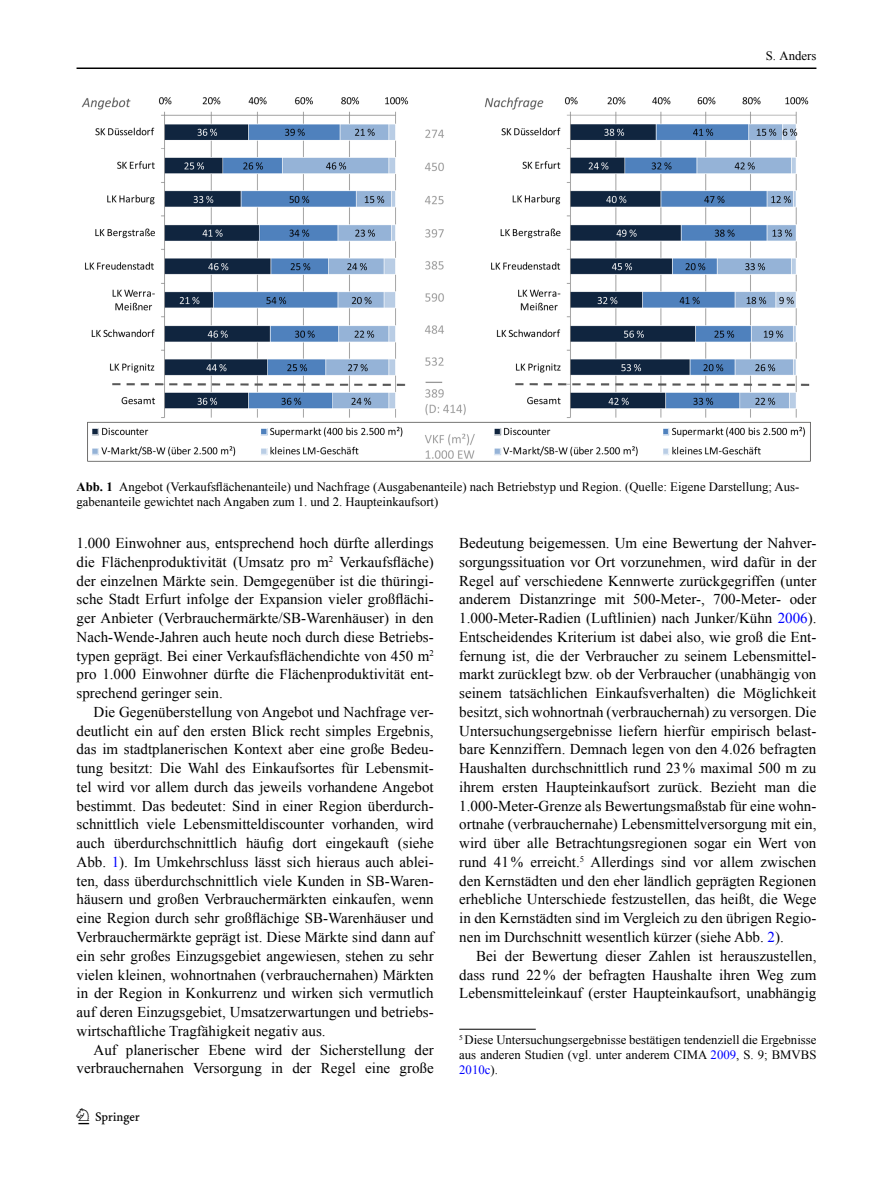
<style>
.page{position:relative;width:893px;height:1187px;background:#fff}
.page>*{position:absolute;margin:0;border:0;box-sizing:border-box;transform-origin:0 0}
.t1{font:22.5px "Springnew";color:#000}
.t2{font:15px/18.8px "Times New Roman";color:#000;text-align:justify}
.t3{font:12.75px/15px "Times New Roman";color:#000;text-align:justify}
.s1{font-weight:700}
.s2{color:#00f}
</style>
<div class="page">
<hr style="left:77px;top:67px;width:739px;height:2px;background:#000">
<hr style="left:459px;top:1028px;width:77px;height:1px;background:#000">
<img style="left:81px;top:97px;width:730px;height:365px">
<p class="t3" style="left:766px;top:48px;width:52px">S. Anders</p>
<p class="t3" style="left:77px;top:479px;width:724px"><span class="s1">Abb. 1</span> Angebot (Verkaufsflächenanteile) und Nachfrage (Ausgabenanteile) nach Betriebstyp und Region. (Quelle: Eigene Darstellung; Aus&shy;gabenanteile gewichtet nach Angaben zum 1. und 2. Haupteinkaufsort)</p>
<p class="t2" style="left:77px;top:533px;width:359px">1.000 Einwohner aus, entsprechend hoch dürfte allerdings die Flächenproduktivität (Umsatz pro m<sup>2</sup> Verkaufsfläche) der einzelnen Märkte sein. Demgegenüber ist die thüringi&shy;sche Stadt Erfurt infolge der Expansion vieler großflächi&shy;ger Anbieter (Verbrauchermärkte/SB-Warenhäuser) in den Nach-Wende-Jahren auch heute noch durch diese Betriebs&shy;typen geprägt. Bei einer Verkaufsflächendichte von 450 m<sup>2 </sup>pro 1.000 Einwohner dürfte die Flächenproduktivität ent&shy;sprechend geringer sein.</p>
<p class="t2" style="left:77px;top:702px;width:359px;text-indent:17px">Die Gegenüberstellung von Angebot und Nachfrage ver&shy;deutlicht ein auf den ersten Blick recht simples Ergebnis, das im stadtplanerischen Kontext aber eine große Bedeu&shy;tung besitzt: Die Wahl des Einkaufsortes für Lebensmit&shy;tel wird vor allem durch das jeweils vorhandene Angebot bestimmt. Das bedeutet: Sind in einer Region überdurch&shy;schnittlich viele Lebensmitteldiscounter vorhanden, wird auch überdurchschnittlich häufig dort eingekauft (siehe Abb. <span class="s2">1</span>). Im Umkehrschluss lässt sich hieraus auch ablei&shy;ten, dass überdurchschnittlich viele Kunden in SB-Waren&shy;häusern und großen Verbrauchermärkten einkaufen, wenn eine Region durch sehr großflächige SB-Warenhäuser und Verbrauchermärkte geprägt ist. Diese Märkte sind dann auf ein sehr großes Einzugsgebiet angewiesen, stehen zu sehr vielen kleinen, wohnortnahen (verbrauchernahen) Märkten in der Region in Konkurrenz und wirken sich vermutlich auf deren Einzugsgebiet, Umsatzerwartungen und betriebs&shy;wirtschaftliche Tragfähigkeit negativ aus.</p>
<p class="t2" style="left:77px;top:1039px;width:359px;text-align:right">Auf planerischer Ebene wird der Sicherstellung der verbrauchernahen Versorgung in der Regel eine große</p>
<h1 class="t1" style="left:79px;top:1108px;width:63px">1 3</h1>
<p class="t2" style="left:459px;top:533px;width:359px">Bedeutung beigemessen. Um eine Bewertung der Nahver&shy;sorgungssituation vor Ort vorzunehmen, wird dafür in der Regel auf verschiedene Kennwerte zurückgegriffen (unter anderem Distanzringe mit 500-Meter-, 700-Meter- oder 1.000-Meter-Radien (Luftlinien) nach Junker/Kühn <span class="s2">2006</span>).<br>Entscheidendes Kriterium ist dabei also, wie groß die Ent&shy;fernung ist, die der Verbraucher zu seinem Lebensmittel&shy;markt zurücklegt bzw. ob der Verbraucher (unabhängig von seinem tatsächlichen Einkaufsverhalten) die Möglichkeit besitzt, sich wohnortnah (verbrauchernah) zu versorgen. Die Untersuchungsergebnisse liefern hierfür empirisch belast&shy;bare Kennziffern. Demnach legen von den 4.026 befragten Haushalten durchschnittlich rund 23% maximal 500 m zu ihrem ersten Haupteinkaufsort zurück. Bezieht man die 1.000-Meter-Grenze als Bewertungsmaßstab für eine wohn&shy;ortnahe (verbrauchernahe) Lebensmittelversorgung mit ein, wird über alle Betrachtungsregionen sogar ein Wert von rund 41% erreicht.<sup>5</sup> Allerdings sind vor allem zwischen den Kernstädten und den eher ländlich geprägten Regionen erhebliche Unterschiede festzustellen, das heißt, die Wege in den Kernstädten sind im Vergleich zu den übrigen Regio&shy;nen im Durchschnitt wesentlich kürzer (siehe Abb. <span class="s2">2</span>).</p>
<p class="t2" style="left:459px;top:946px;width:359px;text-indent:17px">Bei der Bewertung dieser Zahlen ist herauszustellen, dass rund 22% der befragten Haushalte ihren Weg zum Lebensmitteleinkauf (erster Haupteinkaufsort, unabhängig</p>
<p class="t3" style="left:459px;top:1032px;width:359px"><sup>5</sup> Diese Untersuchungsergebnisse bestätigen tendenziell die Ergebnisse aus anderen Studien (vgl. unter anderem CIMA <span class="s2">2009</span>, S. 9; BMVBS <span class="s2">2010c</span>).</p>
</div>
